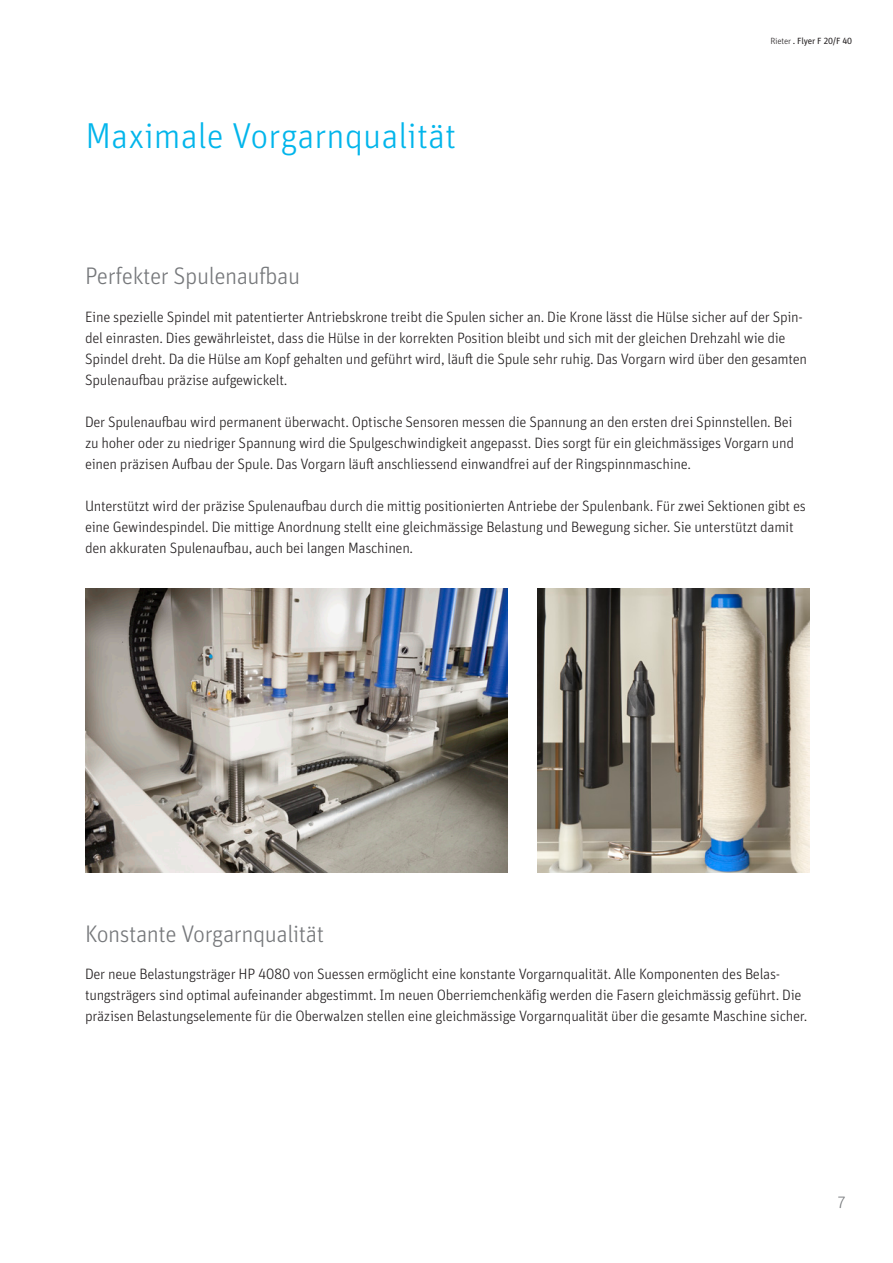
<style>
.page{position:relative;width:893px;height:1263px;background:#fff}
.page>*{position:absolute;margin:0;border:0;box-sizing:border-box;transform-origin:0 0}
.t1{font:300 36px "Unit Pro";color:#02b5eb}
.t2{font:300 24px "Unit Pro";letter-spacing:-.02em;color:#76787b}
.t3{font:300 16.5px "Unit Pro";color:#76787b}
.t4{font:300 15px/21px "Unit Pro";letter-spacing:-.02em;color:#231f20}
.t5{font:9px "Unit Pro";letter-spacing:-.02em;color:#231f20}
.s1{font-weight:300}
</style>
<div class="page">
<img style="left:538px;top:588px;width:271px;height:284px">
<img style="left:85px;top:588px;width:422px;height:284px">
<h1 class="t1" style="left:85px;top:110px;width:372px">Maximale Vorgarnqualität</h1>
<h2 class="t2" style="left:85px;top:259px;width:217px">Perfekter Spulenaufbau</h2>
<p class="t5" style="left:770px;top:34px;width:83px"><span class="s1">Rieter</span> . Flyer F 20/F 40</p>
<p class="t4" style="left:85px;top:305px;width:723px">Eine spezielle Spindel mit patentierter Antriebskrone treibt die Spulen sicher an. Die Krone lässt die Hülse sicher auf der Spin&shy;del einrasten. Dies gewährleistet, dass die Hülse in der korrekten Position bleibt und sich mit der gleichen Drehzahl wie die Spindel dreht. Da die Hülse am Kopf gehalten und geführt wird, läuft die Spule sehr ruhig. Das Vorgarn wird über den gesamten Spulenaufbau präzise aufgewickelt.</p>
<p class="t4" style="left:85px;top:410px;width:711px;text-align:justify">Der Spulenaufbau wird permanent überwacht. Optische Sensoren messen die Spannung an den ersten drei Spinnstellen. Bei zu hoher oder zu niedriger Spannung wird die Spulgeschwindigkeit angepasst. Dies sorgt für ein gleichmässiges Vorgarn und einen präzisen Aufbau der Spule. Das Vorgarn läuft anschliessend einwandfrei auf der Ringspinnmaschine.</p>
<p class="t4" style="left:85px;top:494px;width:722px">Unterstützt wird der präzise Spulenaufbau durch die mittig positionierten Antriebe der Spulenbank. Für zwei Sektionen gibt es eine Gewindespindel. Die mittige Anordnung stellt eine gleichmässige Belastung und Bewegung sicher. Sie unterstützt damit den akkuraten Spulenaufbau, auch bei langen Maschinen.</p>
<h2 class="t2" style="left:85px;top:917px;width:241px">Konstante Vorgarnqualität</h2>
<p class="t4" style="left:85px;top:963px;width:724px">Der neue Belastungsträger HP 4080 von Suessen ermöglicht eine konstante Vorgarnqualität. Alle Komponenten des Belas&shy;tungsträgers sind optimal aufeinander abgestimmt. Im neuen Oberriemchenkäfig werden die Fasern gleichmässig geführt. Die präzisen Belastungselemente für die Oberwalzen stellen eine gleichmässige Vorgarnqualität über die gesamte Maschine sicher.</p>
<p class="t3" style="left:838px;top:1191px;width:11px">7</p>
</div>
